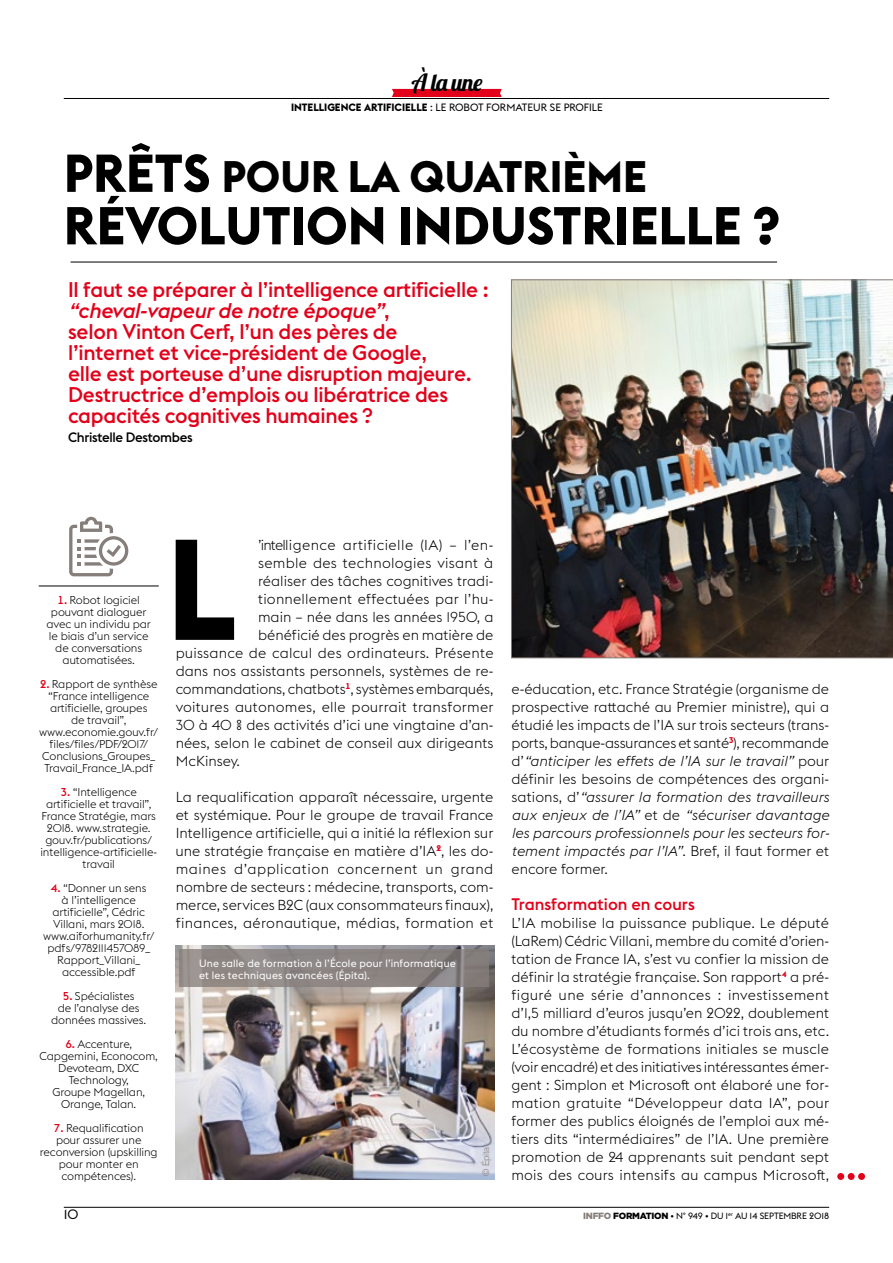
<style>
.page{position:relative;width:893px;height:1263px;background:#fff}
.page>*{position:absolute;margin:0;border:0;box-sizing:border-box;transform-origin:0 0}
.t1{font:700 141px "Euclid Flex";color:#000;scale:.95 1}
.t2{font:700 52.5px "Euclid Flex";color:#000}
.t3{font:700 43.5px "Euclid Flex";color:#000}
.t4{font:23.7px "Lobster 1.4";color:#000}
.t5{font:500 21px/21px "Euclid Flex";letter-spacing:-.01em;color:#e2001a}
.t6{font:500 16.5px "Euclid Flex";color:#e2001a}
.t7{font:300 14.25px/18px "Euclid Flex";color:#000;text-align:justify}
.t8{font:300 14.25px "Euclid Flex";letter-spacing:.02em;color:#000}
.t9{font:300 14.25px "Euclid Flex";letter-spacing:.03em;color:#000}
.t10{font:500 13.5px "Euclid Flex";letter-spacing:-.025em;color:#000}
.t11{font:13.5px "Euclid Flex";color:#000}
.t12{font:300 11.25px/12px "Euclid Flex";letter-spacing:-.01em;color:#000;text-align:center}
.t13{font:10.5px/12px "Euclid Flex";letter-spacing:.02em;color:#fff}
.t14{font:10.5px "Euclid Flex";color:#000}
.t15{font:9px "Euclid Flex";letter-spacing:-.01em;color:#000}
.t16{font:300 9px "Helvetica";letter-spacing:-.025em;color:#867e7b}
.s1{font-weight:700}
.s2{font-size:52.5px}
.s3{font-style:italic}
.s4{font-weight:500;color:#e2001a}
.s5{font-family:"Gotham";font-weight:900;color:#867e7b}
.s6{font-family:"Gotham";font-weight:900}
</style>
<div class="page">
<svg style="left:392px;top:89px;width:110px;height:8px"></svg>
<hr style="left:64px;top:98px;width:765px;height:1px;background:#000">
<hr style="left:64px;top:1207px;width:765px;height:1px;background:#000">
<svg style="left:837px;top:1173px;width:28px;height:7px"></svg>
<img style="left:176px;top:946px;width:318px;height:234px">
<img style="left:511px;top:279px;width:382px;height:379px">
<hr style="left:39px;top:586px;width:120px;height:1px;background:#000">
<svg style="left:69px;top:517px;width:59px;height:59px"></svg>
<hr style="left:71px;top:262px;width:706px;height:1px;background:#000">
<svg style="left:179px;top:950px;width:310px;height:37px;background:#8c8583"></svg>
<h3 class="t4" style="left:411px;top:67px;width:73px">À la une</h3>
<p class="t14" style="left:291px;top:102px;width:313px"><span class="s1">INTELLIGENCE ARTIFICIELLE</span> : LE ROBOT FORMATEUR SE PROFILE</p>
<h3 class="t3" style="left:64px;top:151px;width:584px"><span class="s2">PRÊTS</span> POUR LA QUATRIÈME</h3>
<h2 class="t2" style="left:64px;top:196px;width:717px">RÉVOLUTION INDUSTRIELLE ?</h2>
<p class="t5" style="left:68px;top:279px;width:422px">Il faut se préparer à l’intelligence artificielle : <span class="s3">“cheval-vapeur de notre époque”</span>,<br>selon Vinton Cerf, l’un des pères de l’internet et vice-président de Google,<br>elle est porteuse d’une disruption majeure.<br>Destructrice d’emplois ou libératrice des capacités cognitives humaines ?</p>
<p class="t10" style="left:68px;top:430px;width:126px">Christelle Destombes</p>
<p class="t12" style="left:47px;top:594px;width:106px"><span class="s4">1.</span> Robot logiciel pouvant dialoguer avec un individu par le biais d’un service de conversations automatisées.</p>
<p class="t12" style="left:39px;top:678px;width:120px"><span class="s4">2.</span> Rapport de synthèse “France intelligence artificielle, groupes<br>de travail”, www.economie.gouv.fr/ files/files/PDF/2017/<br>Conclusions_Groupes_<br>Travail_France_IA.pdf</p>
<p class="t12" style="left:40px;top:786px;width:118px"><span class="s4">3.</span> “Intelligence artificielle et travail”,<br>France Stratégie, mars<br>2018. www.strategie. gouv.fr/publications/ intelligence-artificielle&shy;travail</p>
<p class="t12" style="left:43px;top:882px;width:113px"><span class="s4">4.</span> “Donner un sens<br>à l’intelligence artificielle”, Cédric<br>Villani, mars 2018. www.aiforhumanity.fr/ pdfs/9782111457089_<br>Rapport_Villani_ accessible.pdf</p>
<p class="t12" style="left:51px;top:990px;width:97px"><span class="s4">5.</span> Spécialistes<br>de l’analyse des données massives.</p>
<p class="t12" style="left:40px;top:1038px;width:120px"><span class="s4">6.</span> Accenture,<br>Capgemini, Econocom,<br>Devoteam, DXC<br>Technology,<br>Groupe Magellan,<br>Orange, Talan.</p>
<p class="t12" style="left:40px;top:1122px;width:119px"><span class="s4">7.</span> Requalification<br>pour assurer une reconversion (upskilling pour monter en compétences).</p>
<p class="t11" style="left:64px;top:1207px;width:16px">10</p>
<h1 class="t1" style="left:167px;top:509px;width:75px">L</h1>
<p class="t9" style="left:258px;top:537px;width:237px">’intelligence artificielle (IA) – l’en-</p>
<p class="t8" style="left:258px;top:555px;width:237px">semble des technologies visant à</p>
<p class="t7" style="left:258px;top:572px;width:237px">réaliser des tâches cognitives tradi-</p>
<p class="t7" style="left:258px;top:590px;width:237px">tionnellement effectuées par l’hu-</p>
<p class="t7" style="left:258px;top:608px;width:237px">main – née dans les années 1950, a</p>
<p class="t7" style="left:258px;top:626px;width:237px">bénéficié des progrès en matière de</p>
<p class="t7" style="left:176px;top:644px;width:319px">puissance de calcul des ordinateurs. Présente</p>
<p class="t7" style="left:176px;top:662px;width:319px">dans nos assistants personnels, systèmes de re-</p>
<p class="t7" style="left:176px;top:680px;width:319px">commandations, chatbots<sup>1</sup>, systèmes embarqués,</p>
<p class="t8" style="left:176px;top:699px;width:319px">voitures autonomes, elle pourrait transformer</p>
<p class="t7" style="left:176px;top:716px;width:319px">30 à 40 % des activités d’ici une vingtaine d’an-</p>
<p class="t7" style="left:176px;top:734px;width:319px">nées, selon le cabinet de conseil aux dirigeants</p>
<p class="t7" style="left:176px;top:752px;width:66px">McKinsey.</p>
<p class="t7" style="left:176px;top:788px;width:319px">La requalification apparaît nécessaire, urgente et systémique. Pour le groupe de travail France Intelligence artificielle, qui a initié la réflexion sur une stratégie française en matière d’IA<sup>2</sup>, les do&shy;maines d’application concernent un grand nombre de secteurs : médecine, transports, com&shy;merce, services B2C (aux consommateurs finaux), finances, aéronautique, médias, formation et</p>
<p class="t13" style="left:199px;top:958px;width:258px">Une salle de formation à l’École pour l’informatique et les techniques avancées (Épita).</p>
<p class="t16" style="left:478px;top:1176px;width:30px;rotate:-90deg">© Épita</p>
<p class="t7" style="left:511px;top:680px;width:319px">e-éducation, etc. France Stratégie (organisme de prospective rattaché au Premier ministre), qui a étudié les impacts de l’IA sur trois secteurs (trans&shy;ports, banque-assurances et santé<sup>3</sup>), recommande d’<span class="s3">“anticiper les effets de l’IA sur le travail”</span> pour définir les besoins de compétences des organi&shy;sations, d’<span class="s3">“assurer la formation des travailleurs aux enjeux de l’IA”</span> et de <span class="s3">“sécuriser davantage les parcours professionnels pour les secteurs for&shy;tement impactés par l’IA”</span>. Bref, il faut former et encore former.</p>
<p class="t6" style="left:511px;top:894px;width:185px">Transformation en cours</p>
<p class="t7" style="left:511px;top:914px;width:319px">L’IA mobilise la puissance publique. Le député (LaRem) Cédric Villani, membre du comité d’orien&shy;tation de France IA, s’est vu confier la mission de définir la stratégie française. Son rapport<sup>4</sup> a pré&shy;figuré une série d’annonces : investissement d’1,5 milliard d’euros jusqu’en 2022, doublement du nombre d’étudiants formés d’ici trois ans, etc.<br>L’écosystème de formations initiales se muscle (voir encadré) et des initiatives intéressantes émer&shy;gent : Simplon et Microsoft ont élaboré une for&shy;mation gratuite “Développeur data IA”, pour former des publics éloignés de l’emploi aux mé&shy;tiers dits “intermédiaires” de l’IA. Une première promotion de 24 apprenants suit pendant sept mois des cours intensifs au campus Microsoft,</p>
<p class="t15" style="left:583px;top:1210px;width:247px"><span class="s5">INFFO</span> <span class="s6">FORMATION</span> • N° 949 • DU 1<sup>er</sup> AU 14 SEPTEMBRE 2018</p>
</div>
